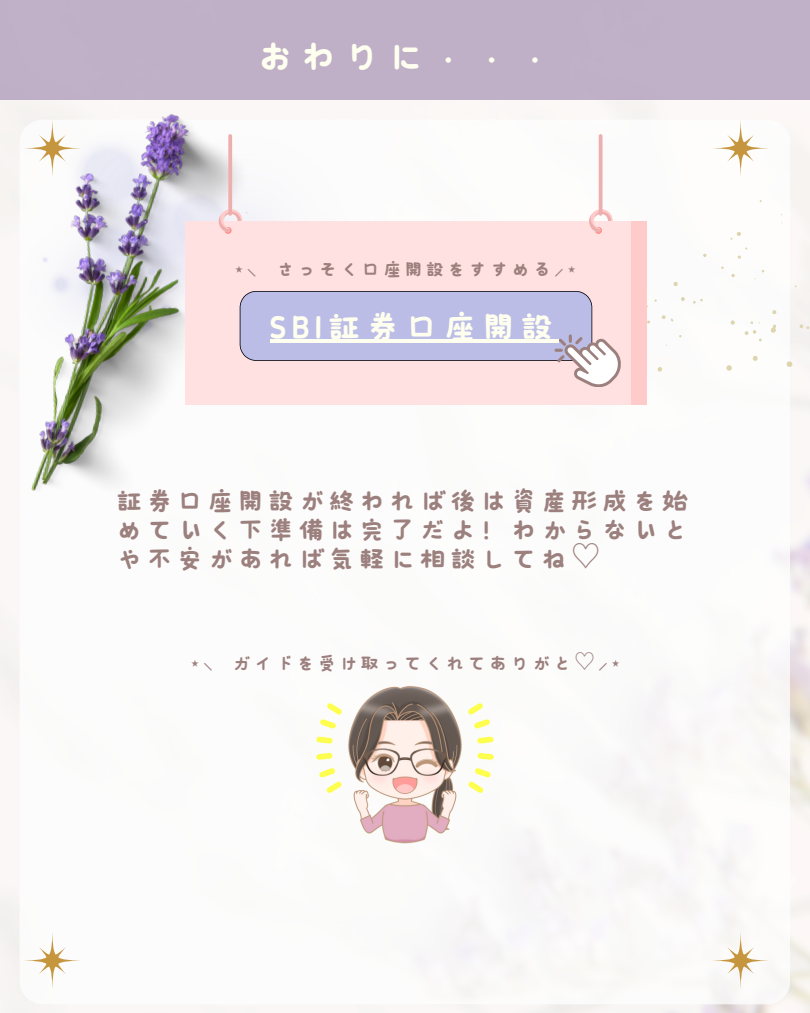
<style>
.page{position:relative;width:810px;height:1013px;background:#fff}
.page>*{position:absolute;margin:0;border:0;box-sizing:border-box;transform-origin:0 0}
.t1{font:42.7px "Canva Soft Candy JP";color:#fffff0}
.t2{font:37.8px "Canva Soft Candy JP";letter-spacing:.12em;color:#fffff0}
.t3{font:29.9px/29.2px "Canva Soft Candy JP";letter-spacing:.115em;color:#9c807e;text-align:justify}
.t4{font:21px "Canva Soft Candy JP";letter-spacing:.12em;color:#9c807e}
.s1{font-family:"Free Sans"}
.s2{font-family:"Noto Sans"}
.s3{font-family:"Noto Sans CJ Ksc"}
</style>
<div class="page">
<div style="left:0;top:0;width:810px;height:100px;background:#c0b0c7"></div>
<img style="left:22px;top:100px;width:246px;height:391px">
<svg style="left:24px;top:933px;width:56px;height:55px"></svg>
<svg style="left:712px;top:932px;width:57px;height:56px"></svg>
<svg style="left:713px;top:120px;width:56px;height:56px"></svg>
<svg style="left:730px;top:231px;width:11px;height:9px"></svg>
<svg style="left:703px;top:253px;width:4px;height:4px"></svg>
<svg style="left:737px;top:247px;width:10px;height:12px"></svg>
<svg style="left:673px;top:281px;width:5px;height:5px"></svg>
<svg style="left:731px;top:274px;width:4px;height:3px"></svg>
<svg style="left:681px;top:297px;width:4px;height:4px"></svg>
<svg style="left:693px;top:298px;width:10px;height:6px"></svg>
<svg style="left:661px;top:315px;width:13px;height:7px"></svg>
<svg style="left:772px;top:310px;width:5px;height:5px"></svg>
<svg style="left:730px;top:320px;width:5px;height:5px"></svg>
<svg style="left:770px;top:324px;width:7px;height:9px"></svg>
<svg style="left:799px;top:324px;width:11px;height:6px"></svg>
<svg style="left:744px;top:321px;width:18px;height:21px"></svg>
<svg style="left:657px;top:367px;width:5px;height:5px"></svg>
<svg style="left:752px;top:356px;width:6px;height:5px"></svg>
<svg style="left:726px;top:365px;width:6px;height:6px"></svg>
<svg style="left:786px;top:360px;width:7px;height:7px"></svg>
<img style="left:316px;top:686px;width:178px;height:158px">
<div style="left:615px;top:221px;width:32px;height:183px;background:#ffcbca"></div>
<div style="left:186px;top:221px;width:445px;height:183px;background:#ffe1e1"></div>
<svg style="left:218px;top:209px;width:24px;height:24px"></svg>
<svg style="left:228px;top:134px;width:4px;height:82px"></svg>
<svg style="left:589px;top:209px;width:24px;height:25px"></svg>
<svg style="left:599px;top:134px;width:4px;height:82px"></svg>
<svg style="left:240px;top:291px;width:381px;height:96px"></svg>
<hr style="left:270px;top:339px;width:288px;height:3px;background:#fffff0">
<p class="t1" style="left:256px;top:34px;width:300px">おわりに・・・</p>
<p class="t4" style="left:234px;top:258px;width:344px"><span class="s1">⋆</span><span class="s2">⸜</span> さっそく口座開設をすすめる<span class="s2">⸝</span><span class="s1">⋆</span></p>
<p class="t2" style="left:270px;top:306px;width:286px">SBI証券口座開設</p>
<p class="t3" style="left:116px;top:485px;width:574px">証券口座開設が終われば後は資産形成を始めていく下準備は完了だよ！わからないとや不安があれば気軽に相談してね<span class="s3">♡</span></p>
<p class="t4" style="left:190px;top:651px;width:432px"><span class="s1">⋆</span><span class="s2">⸜</span> ガイドを受け取ってくれてありがと<span class="s3">♡</span><span class="s2">⸝</span><span class="s1">⋆</span></p>
</div>
